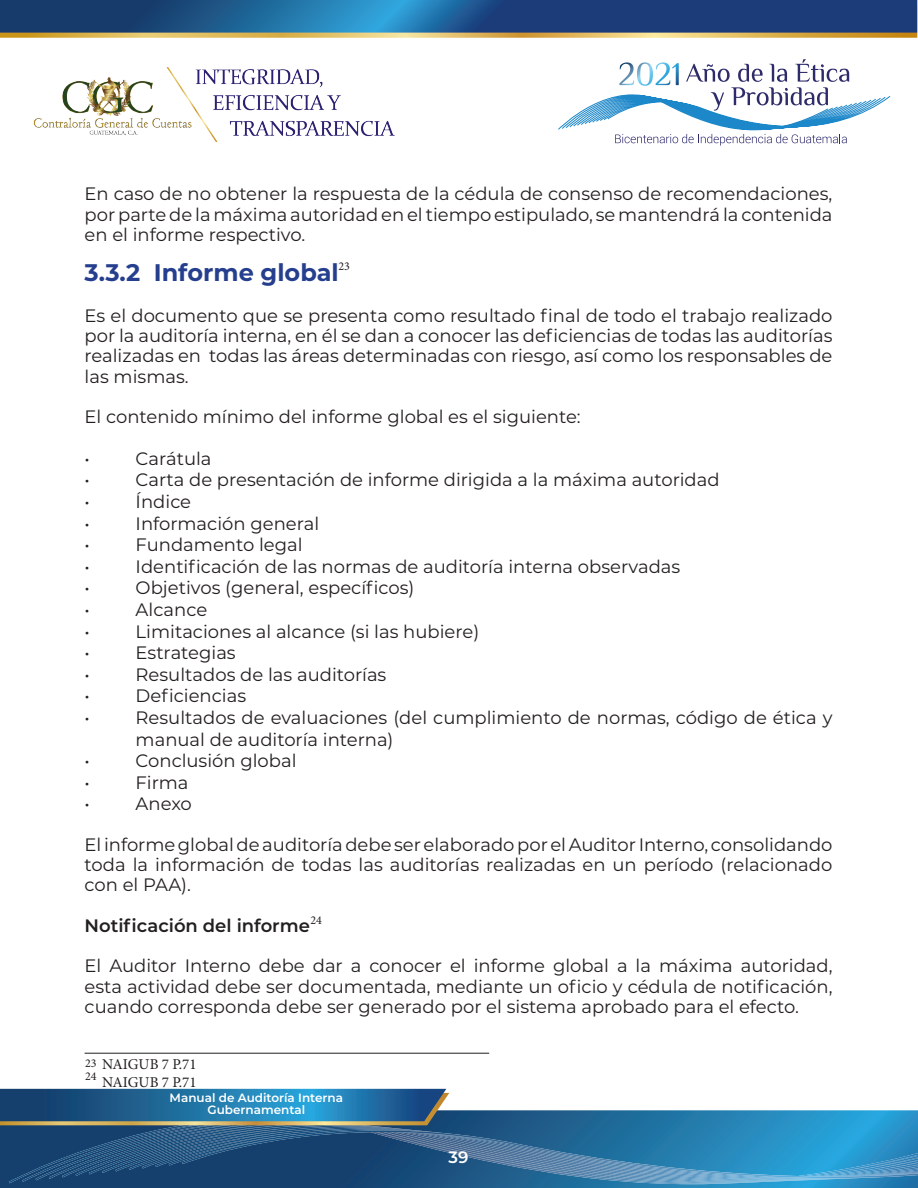
<style>
.page{position:relative;width:918px;height:1188px;background:#fff}
.page>*{position:absolute;margin:0;border:0;box-sizing:border-box;transform-origin:0 0}
.t1{font:700 24px "Montserrat";color:#253f8e}
.t2{font:18px/20.2px "Montserrat";color:#231f20;text-align:justify}
.t3{font:600 18px "Montserrat";color:#231f20}
.t4{font:600 16.5px "Montserrat";color:#fff}
.t5{font:15px "Minion Pro";color:#231f20}
.t6{font:600 12px/12px "Montserrat";color:#fff;text-align:center}
.t7{font:12px "Minion Pro";color:#231f20}
</style>
<div class="page">
<img style="left:0;top:0;width:918px;height:142px">
<div style="left:547px;top:45px;width:343px;height:126px;background:#fff"></div>
<svg style="left:558px;top:59px;width:332px;height:87px"></svg>
<svg style="left:449px;top:1110px;width:469px;height:78px;background:#2f81b0"></svg>
<img style="left:449px;top:1120px;width:469px;height:58px">
<svg style="left:0;top:1089px;width:449px;height:99px;background:#275a82"></svg>
<hr style="left:85px;top:1053px;width:404px;height:1px;background:#231f20">
<p class="t2" style="left:85px;top:183px;width:749px">En caso de no obtener la respuesta de la cédula de consenso de recomendaciones, por parte de la máxima autoridad en el tiempo estipulado, se mantendrá la contenida en el informe respectivo.</p>
<p class="t1" style="left:85px;top:255px;width:256px">3.3.2 Informe global</p>
<p class="t2" style="left:85px;top:305px;width:749px">Es el documento que se presenta como resultado final de todo el trabajo realizado por la auditoría interna, en él se dan a conocer las deficiencias de todas las auditorías realizadas en todas las áreas determinadas con riesgo, así como los responsables de las mismas.</p>
<p class="t2" style="left:85px;top:406px;width:498px">El contenido mínimo del informe global es el siguiente:</p>
<p class="t2" style="left:85px;top:448px;width:7px">•</p>
<p class="t2" style="left:136px;top:448px;width:77px">Carátula</p>
<p class="t2" style="left:85px;top:469px;width:7px">•</p>
<p class="t2" style="left:136px;top:469px;width:586px">Carta de presentación de informe dirigida a la máxima autoridad</p>
<p class="t2" style="left:85px;top:491px;width:7px">•</p>
<p class="t2" style="left:136px;top:491px;width:57px">Índice</p>
<p class="t2" style="left:85px;top:513px;width:7px">•</p>
<p class="t2" style="left:136px;top:513px;width:185px">Información general</p>
<p class="t2" style="left:85px;top:534px;width:7px">•</p>
<p class="t2" style="left:136px;top:534px;width:168px">Fundamento legal</p>
<p class="t2" style="left:85px;top:556px;width:7px">•</p>
<p class="t2" style="left:136px;top:556px;width:546px">Identificación de las normas de auditoría interna observadas</p>
<p class="t2" style="left:85px;top:577px;width:7px">•</p>
<p class="t2" style="left:136px;top:577px;width:280px">Objetivos (general, específicos)</p>
<p class="t2" style="left:85px;top:599px;width:7px">•</p>
<p class="t2" style="left:136px;top:599px;width:73px">Alcance</p>
<p class="t2" style="left:85px;top:621px;width:7px">•</p>
<p class="t2" style="left:136px;top:621px;width:345px">Limitaciones al alcance (si las hubiere)</p>
<p class="t2" style="left:85px;top:642px;width:7px">•</p>
<p class="t2" style="left:136px;top:642px;width:102px">Estrategias</p>
<p class="t2" style="left:85px;top:664px;width:7px">•</p>
<p class="t2" style="left:136px;top:664px;width:252px">Resultados de las auditorías</p>
<p class="t2" style="left:85px;top:685px;width:7px">•</p>
<p class="t2" style="left:136px;top:685px;width:112px">Deficiencias</p>
<p class="t2" style="left:85px;top:707px;width:7px">•</p>
<p class="t2" style="left:136px;top:706px;width:698px;line-height:21.6px">Resultados de evaluaciones (del cumplimiento de normas, código de ética y manual de auditoría interna)</p>
<p class="t2" style="left:85px;top:750px;width:7px">•</p>
<p class="t2" style="left:136px;top:750px;width:162px">Conclusión global</p>
<p class="t2" style="left:85px;top:772px;width:7px">•</p>
<p class="t2" style="left:136px;top:772px;width:54px">Firma</p>
<p class="t2" style="left:85px;top:793px;width:7px">•</p>
<p class="t2" style="left:136px;top:793px;width:58px">Anexo</p>
<p class="t2" style="left:85px;top:834px;width:749px">El informe global de auditoría debe ser elaborado por el Auditor Interno, consolidando toda la información de todas las auditorías realizadas en un período (relacionado con el PAA).</p>
<p class="t3" style="left:85px;top:913px;width:227px">Notificación del informe</p>
<p class="t2" style="left:85px;top:955px;width:750px">El Auditor Interno debe dar a conocer el informe global a la máxima autoridad, esta actividad debe ser documentada, mediante un oficio y cédula de notificación, cuando corresponda debe ser generado por el sistema aprobado para el efecto.</p>
<p class="t7" style="left:338px;top:258px;width:13px">23</p>
<p class="t7" style="left:310px;top:912px;width:13px">24</p>
<p class="t5" style="left:102px;top:1054px;width:96px">NAIGUB 7 P.71</p>
<p class="t5" style="left:102px;top:1072px;width:96px">NAIGUB 7 P.71</p>
<p class="t7" style="left:85px;top:1055px;width:13px">23</p>
<p class="t7" style="left:85px;top:1068px;width:13px">24</p>
<p class="t6" style="left:170px;top:1092px;width:175px">Manual de Auditoría Interna<br>Gubernamental</p>
<p class="t4" style="left:449px;top:1145px;width:21px">39</p>
</div>
